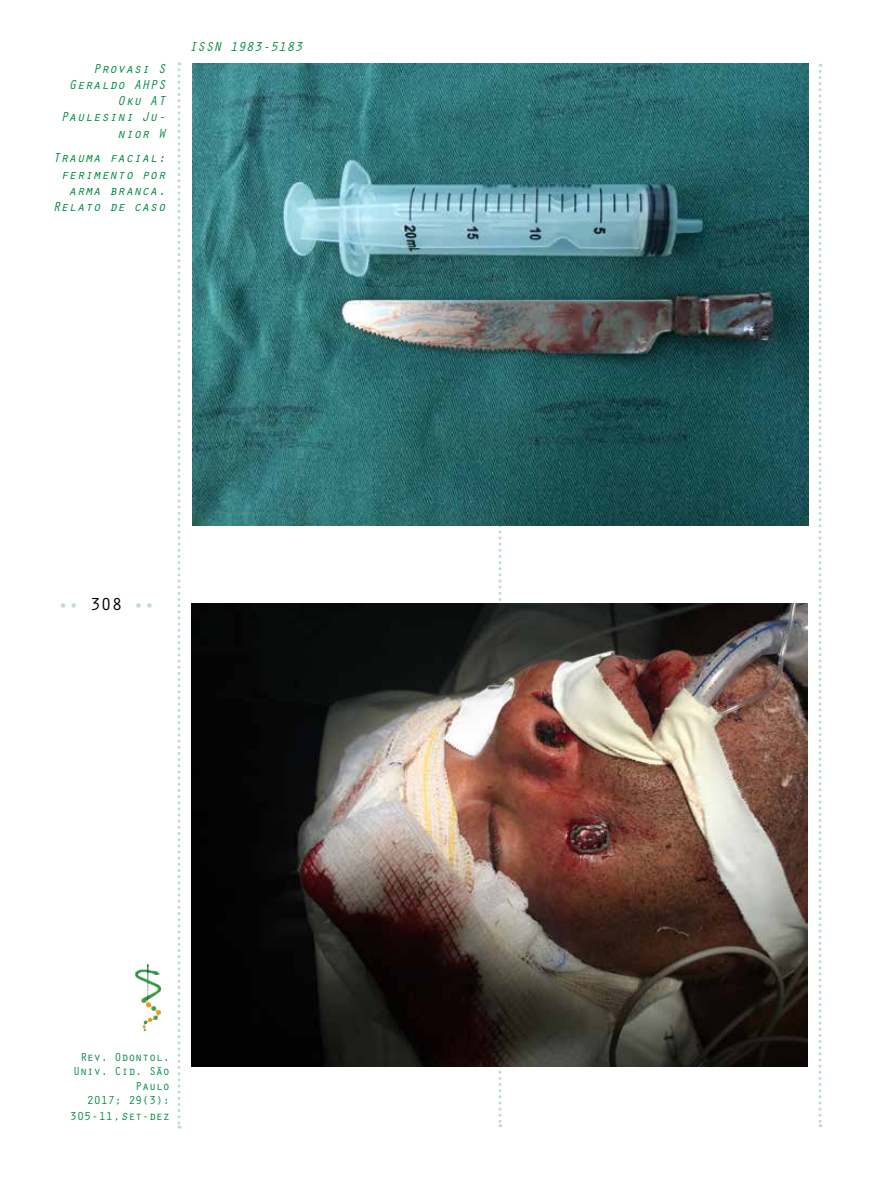
<style>
.page{position:relative;width:893px;height:1191px;background:#fff}
.page>*{position:absolute;margin:0;border:0;box-sizing:border-box;transform-origin:0 0}
.t1{font:18px "Orator Std";color:#c3ddcb}
.t2{font:italic 13.5px/16.2px "Orator Std";color:#008c44;text-align:right}
.t3{font:12px/14.4px "Orator Std";letter-spacing:-.025em;color:#008c44;text-align:right}
.s1{color:#000}
.s2{font-style:italic;font-size:13.5px}
</style>
<div class="page">
<svg style="left:178px;top:62px;width:3px;height:1066px"></svg>
<svg style="left:498px;top:525px;width:3px;height:602px"></svg>
<svg style="left:819px;top:64px;width:3px;height:1063px"></svg>
<img style="left:134px;top:964px;width:28px;height:67px">
<img style="left:192px;top:64px;width:616px;height:461px">
<img style="left:191px;top:604px;width:617px;height:462px">
<p class="t2" style="left:61px;top:60px;width:107px">Provasi S<br>Geraldo AHPS<br>Oku AT<br>Paulesini Ju&shy;nior W</p>
<p class="t2" style="left:52px;top:149px;width:115px">Trauma facial: ferimento por arma branca.<br>Relato de caso</p>
<p class="t2" style="left:189px;top:38px;width:115px">ISSN 1983-5183</p>
<h1 class="t1" style="left:58px;top:591px;width:99px">•• <span class="s1">308</span> ••</h1>
<p class="t3" style="left:73px;top:1049px;width:98px">Rev. Odontol.<br>Univ. Cid. São<br>Paulo<br>2017; 29(3):</p>
<p class="t3" style="left:70px;top:1108px;width:102px">305-11,<span class="s2">s</span>et-dez</p>
</div>
